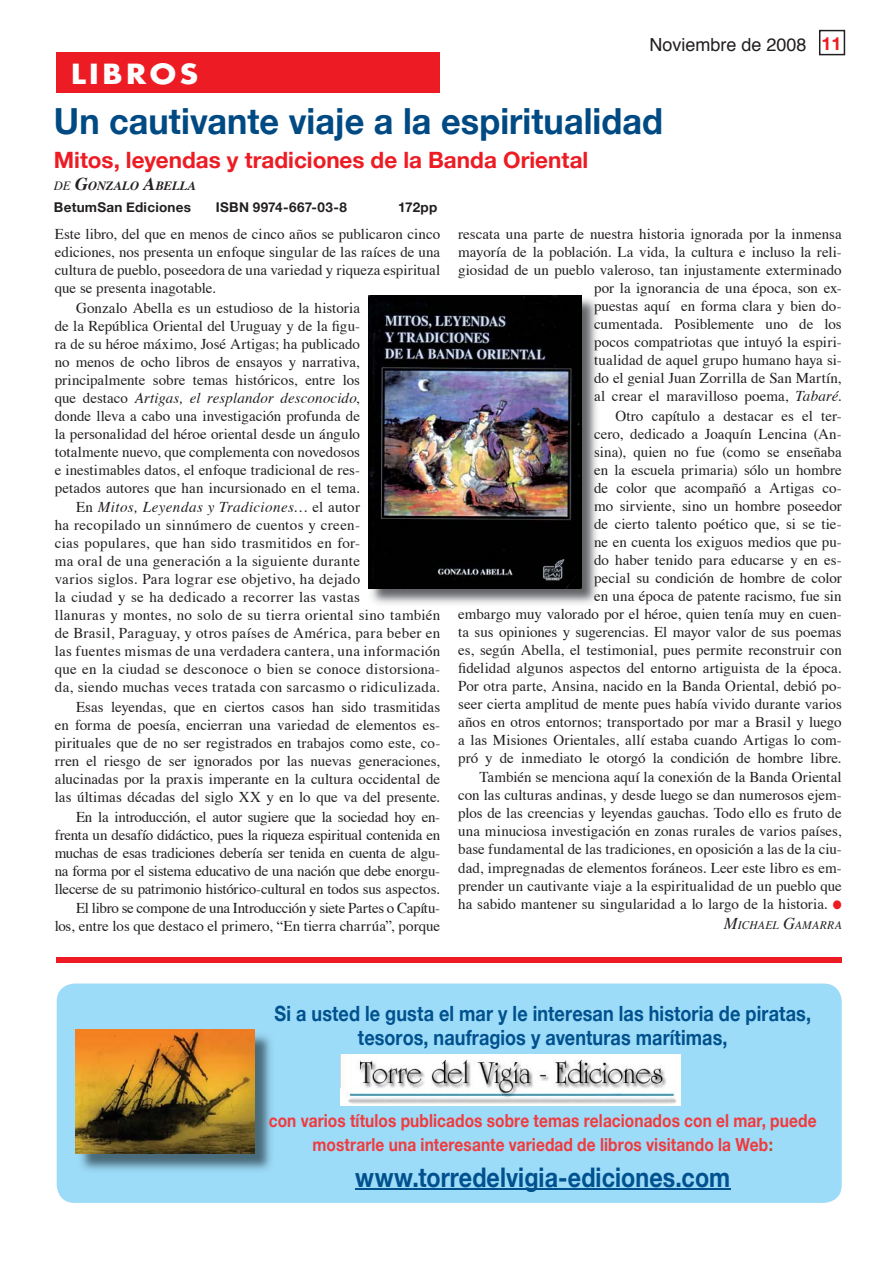
<style>
.page{position:relative;width:893px;height:1263px;background:#fff}
.page>*{position:absolute;margin:0;border:0;box-sizing:border-box;transform-origin:0 0}
.t1{font:700 36px "Helvetica Neue";color:#004a84;scale:.95 1}
.t2{font:700 27px "Helvetica Neue";letter-spacing:.005em;color:#00518d;scale:.86 1}
.t3{font:700 27px "Futura";letter-spacing:.12em;color:#fff;scale:1.1 1}
.t4{font:700 22.5px "Helvetica Neue";color:#ed1c24}
.t5{font:700 21px/24px "Helvetica Neue";letter-spacing:.005em;color:#00518d;text-align:center;scale:.86 1}
.t6{font:700 18px/24px "Helvetica Neue";letter-spacing:.005em;color:#ef3b3e;text-align:center;scale:.86 1}
.t7{font:18px "Helvetica";color:#231f20}
.t8{font:15px/18px "Times";color:#231f20;text-align:justify}
.t9{font:15px/18px "Times";letter-spacing:.02em;color:#231f20}
.t10{font:700 13.5px "Helvetica Neue";letter-spacing:.015em;color:#231f20}
.t11{font:italic 700 12.6px "Times";letter-spacing:.005em;color:#231f20}
.t12{font:italic 11.55px "Times";letter-spacing:.035em;color:#231f20}
.s1{font-family:"Helvetica Neue";font-weight:700;color:#ed1c24}
.s2{font-weight:400}
.s3{font-size:18px}
.s4{font-style:italic}
.s5{color:#ed1c24}
.s6{font-size:16.5px}
.s7{color:#b64e26}
</style>
<div class="page">
<svg style="left:819px;top:30px;width:26px;height:25px"></svg>
<div style="left:57px;top:52px;width:383px;height:41px;background:#ed1c24"></div>
<img style="left:368px;top:295px;width:229px;height:309px">
<img style="left:369px;top:296px;width:212px;height:293px">
<div style="left:57px;top:984px;width:785px;height:219px;background:#9ddcf9;border-radius:18px"></div>
<img style="left:80px;top:1031px;width:192px;height:140px">
<img style="left:75px;top:1030px;width:179px;height:124px">
<hr style="left:355px;top:1189px;width:375px;height:1px;background:#00518d">
<img style="left:340px;top:1054px;width:340px;height:51px">
<div style="left:57px;top:957px;width:785px;height:6px;background:#ed1c24"></div>
<h2 class="t3" style="left:71px;top:62px;width:117px">LIBROS</h2>
<p class="t7" style="left:649px;top:37px;width:194px">Noviembre de 2008 <span class="s1">11</span></p>
<h1 class="t1" style="left:54px;top:99px;width:643px">Un cautivante viaje a la espiritualidad</h1>
<h3 class="t4" style="left:54px;top:146px;width:536px">Mitos, leyendas y tradiciones de la Banda Oriental</h3>
<p class="t11" style="left:54px;top:181px;width:144px"><span class="s2">DE</span> <span class="s3">G</span>ONZALO <span class="s3">A</span>BELLA</p>
<p class="t10" style="left:54px;top:198px;width:139px">BetumSan Ediciones</p>
<p class="t10" style="left:216px;top:198px;width:132px">ISBN 9974-667-03-8</p>
<p class="t10" style="left:398px;top:198px;width:41px">172pp</p>
<p class="t8" style="left:55px;top:226px;width:387px">Este libro, del que en menos de cinco años se publicaron cinco ediciones, nos presenta un enfoque singular de las raíces de una cultura de pueblo, poseedora de una variedad y riqueza espiritual que se presenta inagotable.</p>
<p class="t8" style="left:55px;top:300px;width:307px;text-indent:21px">Gonzalo Abella es un estudioso de la historia de la República Oriental del Uruguay y de la figu&shy;ra de su héroe máximo, José Artigas; ha publicado no menos de ocho libros de ensayos y narrativa, principalmente sobre temas históricos, entre los que destaco <span class="s4">Artigas, el resplandor desconocido</span>, donde lleva a cabo una investigación profunda de la personalidad del héroe oriental desde un ángulo totalmente nuevo, que complementa con novedosos e inestimables datos, el enfoque tradicional de res&shy;petados autores que han incursionado en el tema.</p>
<p class="t9" style="left:55px;top:499px;width:387px;text-indent:21px">En <span class="s4">Mitos, Leyendas y Tradiciones…</span> el autor<br>ha recopilado un sinnúmero de cuentos y creen-<br>cias populares, que han sido trasmitidos en for-<br>ma oral de una generación a la siguiente durante<br>varios siglos. Para lograr ese objetivo, ha dejado<br>la ciudad y se ha dedicado a recorrer las vastas<br>llanuras y montes, no solo de su tierra oriental sino también de Brasil, Paraguay, y otros países de América, para beber en las fuentes mismas de una verdadera cantera, una información que en la ciudad se desconoce o bien se conoce distorsiona&shy;da, siendo muchas veces tratada con sarcasmo o ridiculizada.</p>
<p class="t8" style="left:55px;top:699px;width:387px;text-indent:21px">Esas leyendas, que en ciertos casos han sido trasmitidas en forma de poesía, encierran una variedad de elementos es&shy;pirituales que de no ser registrados en trabajos como este, co&shy;rren el riesgo de ser ignorados por las nuevas generaciones, alucinadas por la praxis imperante en la cultura occidental de las últimas décadas del siglo XX y en lo que va del presente.</p>
<p class="t8" style="left:55px;top:809px;width:387px;text-indent:21px">En la introducción, el autor sugiere que la sociedad hoy en&shy;frenta un desafío didáctico, pues la riqueza espiritual contenida en muchas de esas tradiciones debería ser tenida en cuenta de algu&shy;na forma por el sistema educativo de una nación que debe enorgu&shy;llecerse de su patrimonio histórico-cultural en todos sus aspectos.</p>
<p class="t8" style="left:55px;top:901px;width:387px;text-align:right">El libro se compone de una Introducción y siete Partes o Capítu&shy;los, entre los que destaco el primero, “En tierra charrúa”, porque</p>
<p class="t8" style="left:458px;top:226px;width:385px;text-align:right">rescata una parte de nuestra historia ignorada por la inmensa mayoría de la población. La vida, la cultura e incluso la reli&shy;giosidad de un pueblo valeroso, tan injustamente exterminado por la ignorancia de una época, son ex-<br>puestas aquí en forma clara y bien do-<br>cumentada. Posiblemente uno de los<br>pocos compatriotas que intuyó la espiri-<br>tualidad de aquel grupo humano haya si-<br>do el genial Juan Zorrilla de San Martín,<br>al crear el maravilloso poema, <span class="s4">Tabaré</span>.</p>
<p class="t8" style="left:458px;top:408px;width:385px;text-align:right">Otro capítulo a destacar es el ter-<br>cero, dedicado a Joaquín Lencina (An-<br>sina), quien no fue (como se enseñaba<br>en la escuela primaria) sólo un hombre<br>de color que acompañó a Artigas co-<br>mo sirviente, sino un hombre poseedor<br>de cierto talento poético que, si se tie-<br>ne en cuenta los exiguos medios que pu-<br>do haber tenido para educarse y en es-<br>pecial su condición de hombre de color<br>en una época de patente racismo, fue sin<br>embargo muy valorado por el héroe, quien tenía muy en cuen&shy;ta sus opiniones y sugerencias. El mayor valor de sus poemas es, según Abella, el testimonial, pues permite reconstruir con fidelidad algunos aspectos del entorno artiguista de la época.<br>Por otra parte, Ansina, nacido en la Banda Oriental, debió po&shy;seer cierta amplitud de mente pues había vivido durante varios años en otros entornos; transportado por mar a Brasil y luego a las Misiones Orientales, allí estaba cuando Artigas lo com&shy;pró y de inmediato le otorgó la condición de hombre libre.</p>
<p class="t8" style="left:458px;top:769px;width:385px;text-indent:21px">También se menciona aquí la conexión de la Banda Oriental con las culturas andinas, y desde luego se dan numerosos ejem&shy;plos de las creencias y leyendas gauchas. Todo ello es fruto de una minuciosa investigación en zonas rurales de varios países, base fundamental de las tradiciones, en oposición a las de la ciu&shy;dad, impregnadas de elementos foráneos. Leer este libro es em&shy;prender un cautivante viaje a la espiritualidad de un pueblo que ha sabido mantener su singularidad a lo largo de la historia. <span class="s5">●</span></p>
<p class="t12" style="left:724px;top:920px;width:119px"><span class="s6">M</span>ICHAEL <span class="s6">G</span>AMARRA</p>
<h3 class="t5" style="left:274px;top:1001px;width:625px">Si a usted le gusta el mar y le interesan las historia de piratas, tesoros, naufragios y aventuras marítimas,</h3>
<p class="t6" style="left:269px;top:1108px;width:638px">con varios títulos publicados sobre temas relacionados con el mar, puede mostrarle una interesante variedad de libros visitando la Web<span class="s7">:</span></p>
<h2 class="t2" style="left:355px;top:1160px;width:438px">www.torredelvigia-ediciones.com</h2>
</div>
